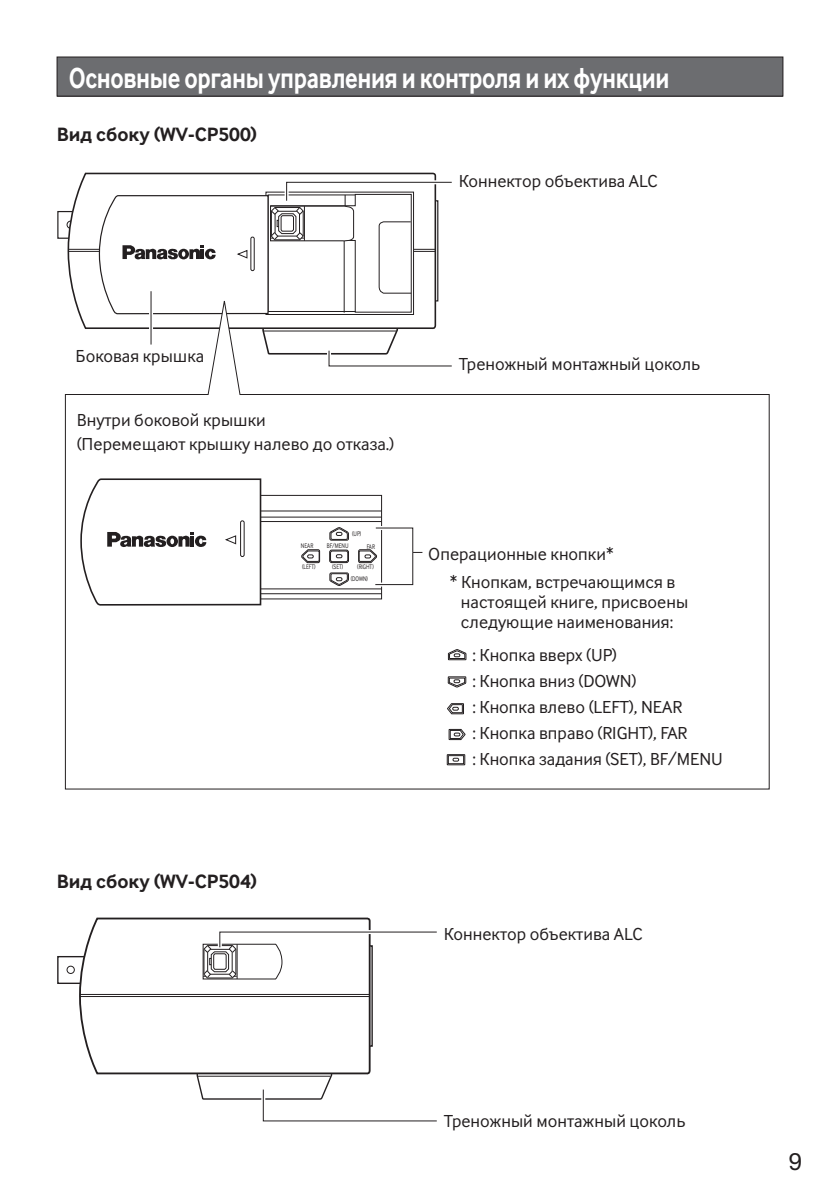
<style>
.page{position:relative;width:840px;height:1191px;background:#fff}
.page>*{position:absolute;margin:0;border:0;box-sizing:border-box;transform-origin:0 0}
.t1{font:700 30px "Inter Face Cyr";letter-spacing:-.015em;color:#fff;scale:.8 1}
.t2{font:24px "Helvetica Neue LT Std";color:#231f20}
.t3{font:700 20px "Inter Face Cyr";color:#231f20}
.t4{font:18px/26px "Inter Face Cyr";color:#231f20}
.t5{font:6.8px/12px "Inter Face Cyr";color:#231f20;scale:.78 1}
</style>
<div class="page">
<div style="left:57px;top:57px;width:725px;height:39px;background:#6c6d70"></div>
<div style="left:57px;top:57px;width:725px;height:39px;border:1px solid #231f20"></div>
<div style="left:57px;top:211px;width:36px;height:28px;border:1px solid #231f20"></div>
<svg style="left:67px;top:173px;width:369px;height:122px"></svg>
<hr style="left:68px;top:249px;width:367px;height:1px;background:#231f20">
<hr style="left:68px;top:251px;width:367px;height:1px;background:#231f20">
<svg style="left:64px;top:295px;width:705px;height:495px"></svg>
<div style="left:245px;top:495px;width:136px;height:104px;border:1px solid #231f20"></div>
<hr style="left:245px;top:510px;width:136px;height:1px;background:#231f20">
<hr style="left:245px;top:517px;width:136px;height:1px;background:#231f20">
<hr style="left:245px;top:521px;width:136px;height:1px;background:#231f20">
<hr style="left:245px;top:588px;width:136px;height:1px;background:#231f20">
<hr style="left:245px;top:593px;width:136px;height:1px;background:#231f20">
<div style="left:329px;top:550px;width:19px;height:12px;background:#fff;border-radius:2px"></div>
<div style="left:329px;top:550px;width:19px;height:13px;border:1px solid #231f20;border-radius:2px"></div>
<svg style="left:301px;top:549px;width:19px;height:14px"></svg>
<svg style="left:358px;top:549px;width:15px;height:14px"></svg>
<svg style="left:329px;top:527px;width:20px;height:14px"></svg>
<svg style="left:329px;top:572px;width:20px;height:14px"></svg>
<svg style="left:336px;top:554px;width:6px;height:4px"></svg>
<div style="left:330px;top:551px;width:18px;height:11px;border:1px solid #231f20;border-radius:2px"></div>
<svg style="left:79px;top:477px;width:183px;height:129px"></svg>
<svg style="left:149px;top:315px;width:4px;height:16px"></svg>
<hr style="left:150px;top:291px;width:1px;height:53px;background:#231f20">
<svg style="left:447px;top:676px;width:19px;height:12px"></svg>
<svg style="left:446px;top:702px;width:18px;height:13px"></svg>
<svg style="left:448px;top:728px;width:17px;height:13px"></svg>
<svg style="left:447px;top:754px;width:17px;height:11px"></svg>
<div style="left:446px;top:754px;width:19px;height:11px;border:1px solid #231f20"></div>
<div style="left:448px;top:755px;width:15px;height:9px;border:1px solid #231f20"></div>
<svg style="left:452px;top:758px;width:6px;height:3px"></svg>
<svg style="left:98px;top:178px;width:357px;height:137px"></svg>
<svg style="left:261px;top:322px;width:194px;height:48px"></svg>
<div style="left:57px;top:956px;width:37px;height:28px;border:1px solid #231f20"></div>
<div style="left:67px;top:965px;width:8px;height:9px;border:1px solid #231f20;border-radius:50%"></div>
<svg style="left:78px;top:918px;width:293px;height:157px"></svg>
<hr style="left:80px;top:994px;width:289px;height:1px;background:#231f20">
<hr style="left:80px;top:996px;width:289px;height:1px;background:#231f20">
<svg style="left:447px;top:648px;width:19px;height:12px"></svg>
<div style="left:373px;top:526px;width:41px;height:60px;border:4px solid #fff"></div>
<svg style="left:202px;top:928px;width:235px;height:52px"></svg>
<svg style="left:196px;top:1067px;width:241px;height:55px"></svg>
<h1 class="t1" style="left:69px;top:61px;width:752px">Основные органы управления и контроля и их функции</h1>
<p class="t3" style="left:57px;top:123px;width:202px">Вид сбоку (WV-CP500)</p>
<p class="t4" style="left:458px;top:168px;width:200px">Коннектор объектива ALC</p>
<p class="t4" style="left:76px;top:343px;width:130px">Боковая крышка</p>
<p class="t4" style="left:77px;top:408px;width:318px;line-height:24px">Внутри боковой крышки<br>(Перемещают крышку налево до отказа.)</p>
<p class="t5" style="left:352px;top:528px;width:13px">(UP)</p>
<p class="t5" style="left:301px;top:540px;width:17px">NEAR</p>
<p class="t5" style="left:326px;top:540px;width:29px">BF/MENU</p>
<p class="t5" style="left:367px;top:540px;width:12px">FAR</p>
<p class="t5" style="left:302px;top:560px;width:19px">(LEFT)</p>
<p class="t5" style="left:350px;top:560px;width:31px;text-indent:6px">(RIGHT) (DOWN)</p>
<p class="t5" style="left:332px;top:561px;width:16px">(SET)</p>
<p class="t4" style="left:458px;top:350px;width:243px">Треножный монтажный цоколь</p>
<p class="t4" style="left:428px;top:541px;width:187px">Операционные кнопки*</p>
<p class="t4" style="left:460px;top:571px;width:228px;line-height:20px;text-indent:-11px">* Кнопкам, встречающимся в настоящей книге, присвоены следующие наименования:</p>
<p class="t4" style="left:472px;top:641px;width:252px">: Кнопка вверх (UP)<br>: Кнопка вниз (DOWN)<br>: Кнопка влево (LEFT), NEAR<br>: Кнопка вправо (RIGHT), FAR<br>: Кнопка задания (SET), BF/MENU</p>
<p class="t3" style="left:57px;top:869px;width:202px">Вид сбоку (WV-CP504)</p>
<p class="t4" style="left:443px;top:920px;width:200px">Коннектор объектива ALC</p>
<p class="t4" style="left:443px;top:1107px;width:243px">Треножный монтажный цоколь</p>
<h2 class="t2" style="left:788px;top:1146px;width:15px">9</h2>
</div>
